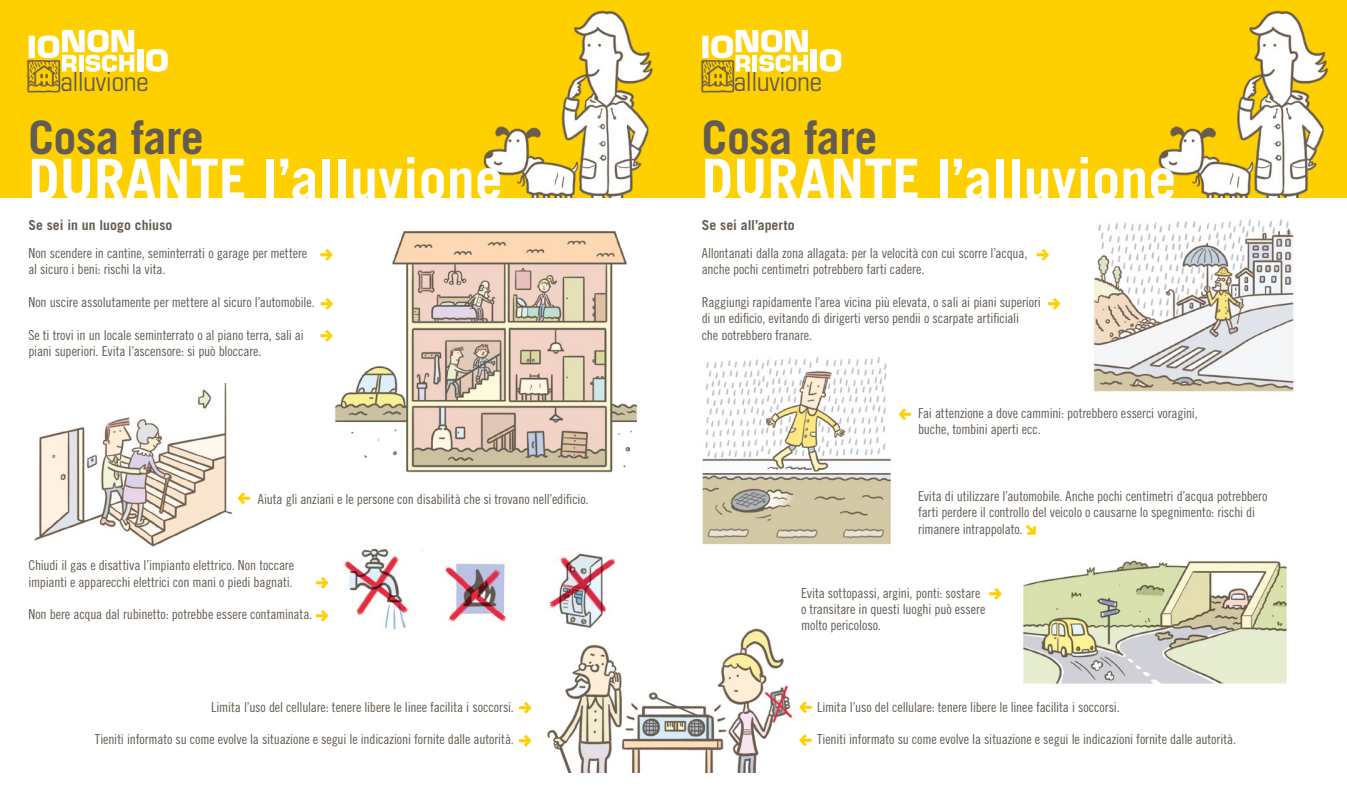
<style>
.page{position:relative;width:1347px;height:798px;background:#fff}
.page>*{position:absolute;margin:0;border:0;box-sizing:border-box;transform-origin:0 0}
.t1{font:700 56.12px "Trade Gothic LT Std";color:#fff}
.t2{font:700 46.12px "Trade Gothic LT Std";letter-spacing:-.01em;color:#645b52}
.t3{font:condensed 26.62px "Eurostile LT Std";color:#645b52}
.t4{font:13.75px/16.2px "Trade Gothic LT Std Cn 18";letter-spacing:-.01em;color:#645b52}
.t5{font:700 13.75px "Trade Gothic LT Std";color:#645b52}
</style>
<div class="page">
<div style="left:673px;top:0;width:673px;height:278px;background:#ffd000"></div>
<img style="left:1158px;top:10px;width:171px;height:188px">
<div style="left:0;top:0;width:673px;height:278px;background:#ffd000"></div>
<img style="left:483px;top:10px;width:170px;height:188px">
<div style="left:0;top:198px;width:1346px;height:500px;background:#fff"></div>
<img style="left:334px;top:231px;width:304px;height:242px">
<img style="left:1023px;top:560px;width:264px;height:125px">
<svg style="left:702px;top:30px;width:106px;height:42px"></svg>
<div style="left:810px;top:49px;width:7px;height:23px;background:#fff"></div>
<svg style="left:819px;top:49px;width:22px;height:23px"></svg>
<svg style="left:29px;top:30px;width:105px;height:42px"></svg>
<div style="left:137px;top:49px;width:6px;height:23px;background:#fff"></div>
<svg style="left:146px;top:49px;width:22px;height:23px"></svg>
<img style="left:26px;top:55px;width:37px;height:38px">
<img style="left:700px;top:55px;width:37px;height:38px">
<img style="left:547px;top:628px;width:246px;height:143px">
<img style="left:34px;top:383px;width:198px;height:164px">
<img style="left:1093px;top:219px;width:201px;height:173px">
<img style="left:702px;top:357px;width:190px;height:188px">
<img style="left:343px;top:548px;width:280px;height:84px">
<h3 class="t3" style="left:60px;top:65px;width:90px">alluvione</h3>
<h3 class="t3" style="left:734px;top:65px;width:90px">alluvione</h3>
<h2 class="t2" style="left:28px;top:109px;width:177px">Cosa fare</h2>
<h2 class="t2" style="left:702px;top:109px;width:177px">Cosa fare</h2>
<h1 class="t1" style="left:28px;top:145px;width:476px">DURANTE l’alluvione</h1>
<h1 class="t1" style="left:702px;top:145px;width:476px">DURANTE l’alluvione</h1>
<p class="t5" style="left:28px;top:216px;width:146px">Se sei in un luogo chiuso</p>
<p class="t5" style="left:702px;top:216px;width:94px">Se sei all’aperto</p>
<p class="t4" style="left:28px;top:245px;width:280px">Non scendere in cantine, seminterrati o garage per mettere al sicuro i beni: rischi la vita.</p>
<p class="t4" style="left:28px;top:294px;width:288px">Non uscire assolutamente per mettere al sicuro l’automobile.</p>
<p class="t4" style="left:28px;top:326px;width:277px">Se ti trovi in un locale seminterrato o al piano terra, sali ai piani superiori. Evita l’ascensore: si può bloccare.</p>
<p class="t4" style="left:258px;top:490px;width:332px">Aiuta gli anziani e le persone con disabilità che si trovano nell’edificio.</p>
<p class="t4" style="left:28px;top:557px;width:267px">Chiudi il gas e disattiva l’impianto elettrico. Non toccare impianti e apparecchi elettrici con mani o piedi bagnati.</p>
<p class="t4" style="left:28px;top:605px;width:285px">Non bere acqua dal rubinetto: potrebbe essere contaminata.</p>
<p class="t4" style="left:211px;top:698px;width:304px">Limita l’uso del cellulare: tenere libere le linee facilita i soccorsi.</p>
<p class="t4" style="left:95px;top:730px;width:420px">Tieniti informato su come evolve la situazione e segui le indicazioni fornite dalle autorità.</p>
<p class="t4" style="left:702px;top:245px;width:327px">Allontanati dalla zona allagata: per la velocità con cui scorre l’acqua, anche pochi centimetri potrebbero farti cadere.</p>
<p class="t4" style="left:702px;top:294px;width:340px">Raggiungi rapidamente l’area vicina più elevata, o sali ai piani superiori di un edificio, evitando di dirigerti verso pendii o scarpate artificiali<br>che potrebbero franare.</p>
<p class="t4" style="left:918px;top:404px;width:281px">Fai attenzione a dove cammini: potrebbero esserci voragini, buche, tombini aperti ecc.</p>
<p class="t4" style="left:918px;top:488px;width:351px">Evita di utilizzare l’automobile. Anche pochi centimetri d’acqua potrebbero farti perdere il controllo del veicolo o causarne lo spegnimento: rischi di rimanere intrappolato.</p>
<p class="t4" style="left:801px;top:584px;width:186px">Evita sottopassi, argini, ponti: sostare o transitare in questi luoghi può essere molto pericoloso.</p>
<p class="t4" style="left:817px;top:698px;width:304px">Limita l’uso del cellulare: tenere libere le linee facilita i soccorsi.</p>
<p class="t4" style="left:817px;top:730px;width:420px">Tieniti informato su come evolve la situazione e segui le indicazioni fornite dalle autorità.</p>
</div>
